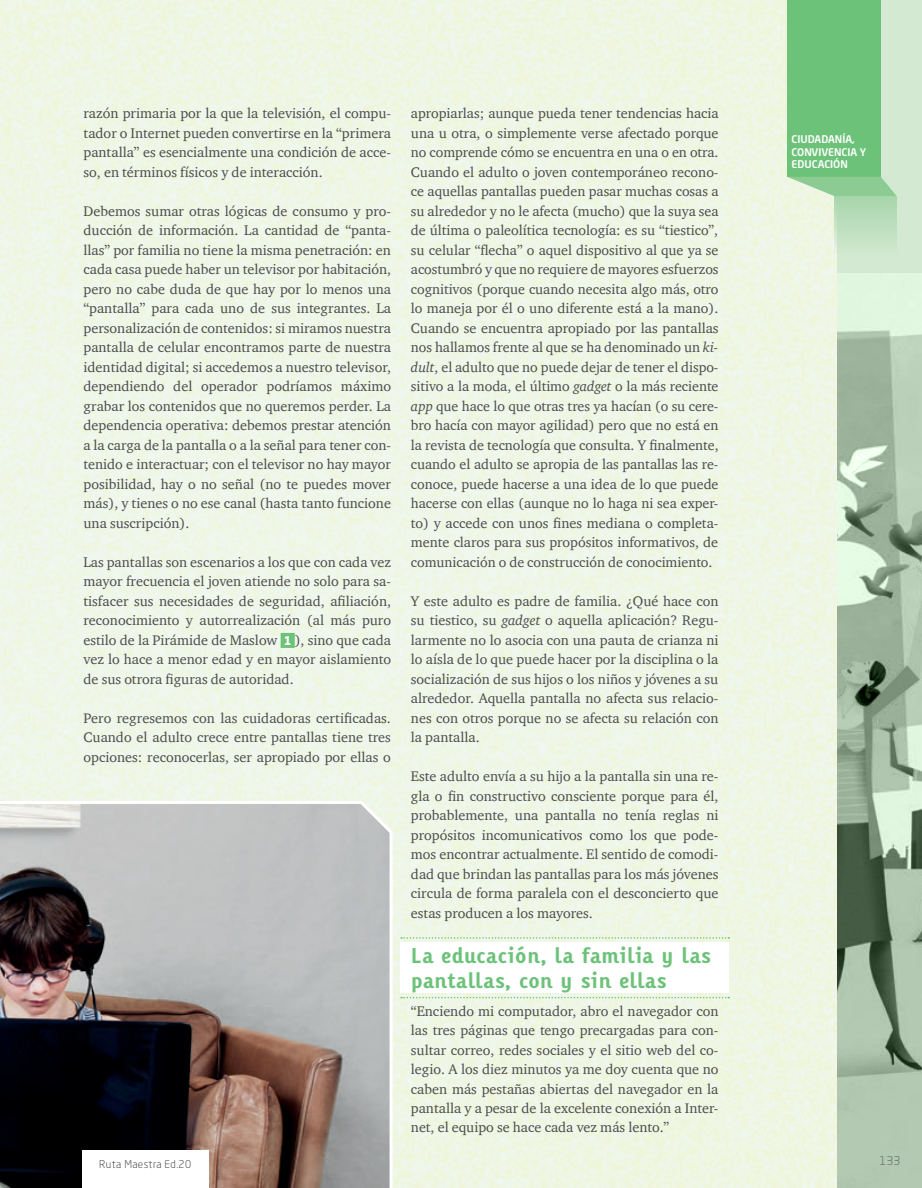
<style>
.page{position:relative;width:922px;height:1188px;background:#eff6e6}
.page>*{position:absolute;margin:0;border:0;box-sizing:border-box;transform-origin:0 0}
.t1{font:700 21px/25.2px "Karbid";color:#6dc279}
.t2{font:14.25px/19.5px "Charter ITC";color:#4b4c4d;text-align:justify}
.t3{font:300 12px "Neo Sans Pro";color:#57585a}
.t4{font:500 10.5px/12.6px "Neo Sans Pro";color:#fff}
.t5{font:300 10.5px "Neo Sans Pro";letter-spacing:.04em;color:#231f20}
.s1{font-family:"Neo Sans Pro";font-weight:700;font-size:12px;color:#fff}
.s2{font-style:italic}
</style>
<div class="page">
<div style="left:837px;top:0;width:85px;height:1188px;background:#d3e9d1"></div>
<img style="left:837px;top:273px;width:85px;height:915px">
<div style="left:400px;top:942px;width:329px;height:51px;background:#fff"></div>
<svg style="left:401px;top:937px;width:328px;height:2px"></svg>
<svg style="left:401px;top:997px;width:328px;height:1px"></svg>
<div style="left:281px;top:633px;width:14px;height:15px;background:#6dc279"></div>
<svg style="left:0;top:799px;width:394px;height:389px;background:#878180"></svg>
<div style="left:82px;top:1151px;width:126px;height:37px;background:#fff"></div>
<div style="left:787px;top:0;width:94px;height:176px;background:#6dc279"></div>
<div style="left:787px;top:127px;width:94px;height:50px;background:#6dc279"></div>
<svg style="left:788px;top:177px;width:109px;height:19px"></svg>
<div style="left:834px;top:196px;width:63px;height:59px;background:linear-gradient(to bottom,#a7d5aa,#d2e9d0)"></div>
<p class="t2" style="left:84px;top:103px;width:309px">razón primaria por la que la televisión, el compu&shy;tador o Internet pueden convertirse en la “primera pantalla” es esencialmente una condición de acce&shy;so, en términos físicos y de interacción.</p>
<p class="t2" style="left:84px;top:201px;width:309px">Debemos sumar otras lógicas de consumo y pro&shy;ducción de información. La cantidad de “panta&shy;llas” por familia no tiene la misma penetración: en cada casa puede haber un televisor por habitación, pero no cabe duda de que hay por lo menos una “pantalla” para cada uno de sus integrantes. La personalización de contenidos: si miramos nuestra pantalla de celular encontramos parte de nuestra identidad digital; si accedemos a nuestro televisor, dependiendo del operador podríamos máximo grabar los contenidos que no queremos perder. La dependencia operativa: debemos prestar atención a la carga de la pantalla o a la señal para tener con&shy;tenido e interactuar; con el televisor no hay mayor posibilidad, hay o no señal (no te puedes mover más), y tienes o no ese canal (hasta tanto funcione una suscripción).</p>
<p class="t2" style="left:84px;top:552px;width:309px">Las pantallas son escenarios a los que con cada vez mayor frecuencia el joven atiende no solo para sa&shy;tisfacer sus necesidades de seguridad, afiliación, reconocimiento y autorrealización (al más puro estilo de la Pirámide de Maslow <span class="s1">1</span> ), sino que cada vez lo hace a menor edad y en mayor aislamiento de sus otrora figuras de autoridad.</p>
<p class="t2" style="left:84px;top:708px;width:309px">Pero regresemos con las cuidadoras certificadas.<br>Cuando el adulto crece entre pantallas tiene tres opciones: reconocerlas, ser apropiado por ellas o</p>
<p class="t2" style="left:411px;top:103px;width:309px">apropiarlas; aunque pueda tener tendencias hacia una u otra, o simplemente verse afectado porque no comprende cómo se encuentra en una o en otra.<br>Cuando el adulto o joven contemporáneo recono&shy;ce aquellas pantallas pueden pasar muchas cosas a su alrededor y no le afecta (mucho) que la suya sea de última o paleolítica tecnología: es su “tiestico”, su celular “flecha” o aquel dispositivo al que ya se acostumbró y que no requiere de mayores esfuerzos cognitivos (porque cuando necesita algo más, otro lo maneja por él o uno diferente está a la mano).<br>Cuando se encuentra apropiado por las pantallas nos hallamos frente al que se ha denominado un <span class="s2">ki&shy;dult</span>, el adulto que no puede dejar de tener el dispo&shy;sitivo a la moda, el último <span class="s2">gadget</span> o la más reciente <span class="s2">app</span> que hace lo que otras tres ya hacían (o su cere&shy;bro hacía con mayor agilidad) pero que no está en la revista de tecnología que consulta. Y finalmente, cuando el adulto se apropia de las pantallas las re&shy;conoce, puede hacerse a una idea de lo que puede hacerse con ellas (aunque no lo haga ni sea exper&shy;to) y accede con unos fines mediana o completa&shy;mente claros para sus propósitos informativos, de comunicación o de construcción de conocimiento.</p>
<p class="t2" style="left:411px;top:591px;width:309px">Y este adulto es padre de familia. ¿Qué hace con su tiestico, su <span class="s2">gadget</span> o aquella aplicación? Regu&shy;larmente no lo asocia con una pauta de crianza ni lo aísla de lo que puede hacer por la disciplina o la socialización de sus hijos o los niños y jóvenes a su alrededor. Aquella pantalla no afecta sus relacio&shy;nes con otros porque no se afecta su relación con la pantalla.</p>
<p class="t2" style="left:411px;top:766px;width:309px">Este adulto envía a su hijo a la pantalla sin una re&shy;gla o fin constructivo consciente porque para él, probablemente, una pantalla no tenía reglas ni propósitos incomunicativos como los que pode&shy;mos encontrar actualmente. El sentido de comodi&shy;dad que brindan las pantallas para los más jóvenes circula de forma paralela con el desconcierto que estas producen a los mayores.</p>
<h1 class="t1" style="left:411px;top:942px;width:302px">La educación, la familia y las pantallas, con y sin ellas</h1>
<p class="t2" style="left:411px;top:1000px;width:309px">“Enciendo mi computador, abro el navegador con las tres páginas que tengo precargadas para con&shy;sultar correo, redes sociales y el sitio web del co&shy;legio. A los diez minutos ya me doy cuenta que no caben más pestañas abiertas del navegador en la pantalla y a pesar de la excelente conexión a Inter&shy;net, el equipo se hace cada vez más lento.”</p>
<p class="t4" style="left:791px;top:133px;width:76px">CIUDADANÍA,<br>CONVIVENCIA Y<br>EDUCACIÓN</p>
<p class="t5" style="left:99px;top:1157px;width:94px">Ruta Maestra Ed.20</p>
<p class="t3" style="left:879px;top:1153px;width:22px">133</p>
</div>
